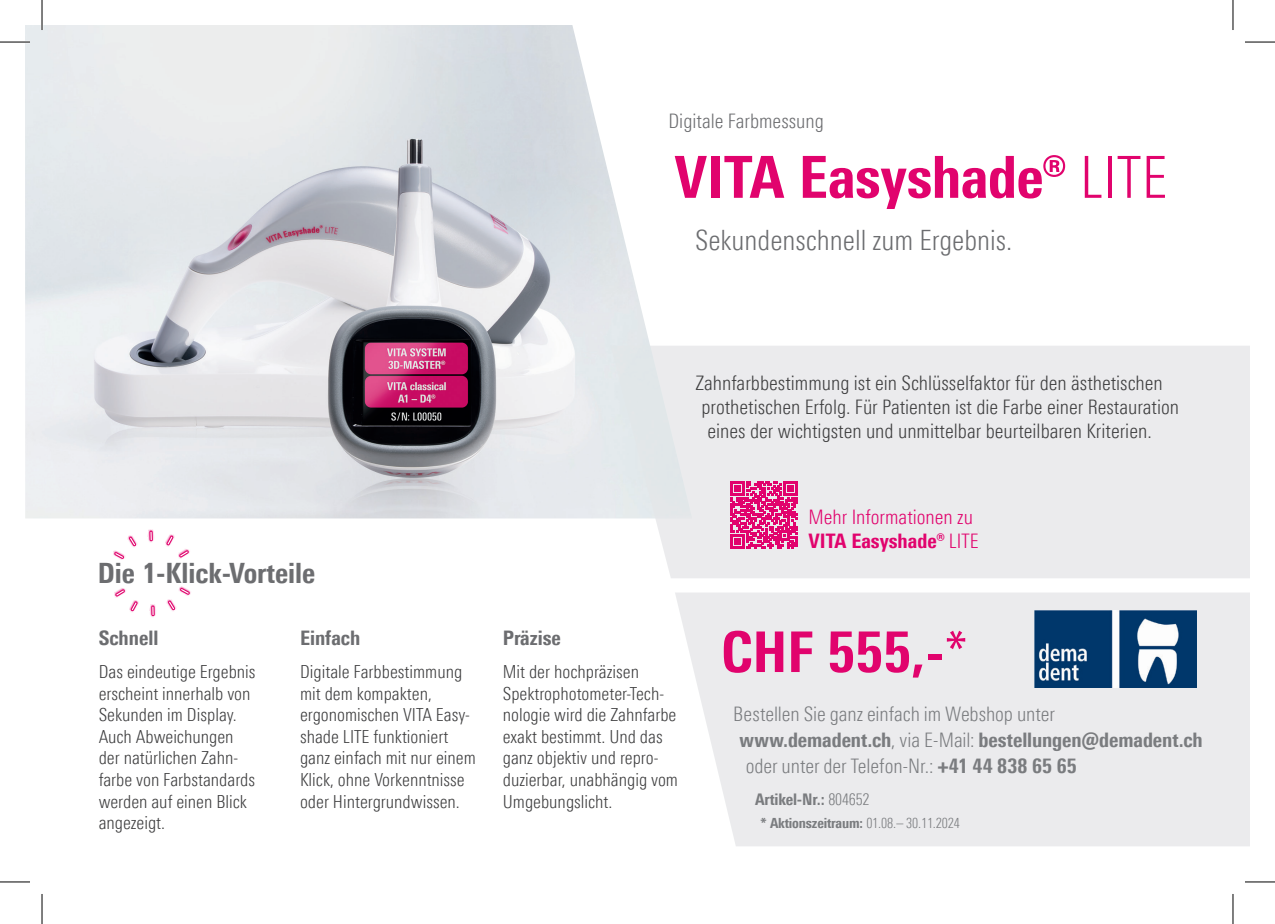
<style>
.page{position:relative;width:1275px;height:924px;background:#fff}
.page>*{position:absolute;margin:0;border:0;box-sizing:border-box;transform-origin:0 0}
.t1{font:800 condensed 57.8px "Univers Next Pro";letter-spacing:-.01em;color:#e1036d}
.t2{font:800 condensed 56px "Univers Next Pro";color:#e1036d}
.t3{font:300 condensed 28px "Univers Next Pro";color:#6c6d70}
.t4{font:800 condensed 28px "Univers Next Pro";color:#6c6d70}
.t5{font:300 condensed 20px "Univers Next Pro";color:#3e3e3f}
.t6{font:300 condensed 20px "Univers Next Pro";letter-spacing:-.005em;color:#7a7c7f}
.t7{font:800 condensed 20px "Univers Next Pro";letter-spacing:-.005em;color:#7a7c7f}
.t8{font:300 condensed 20px/24px "Univers Next Pro";color:#e1036d}
.t9{font:800 condensed 20px "Univers Next Pro";color:#6c6d70}
.t10{font:300 condensed 20px "Univers Next Pro";color:#6c6d70}
.t11{font:300 condensed 18px/21.6px "Univers Next Pro";color:#3e3e3f}
.t12{font:800 condensed 16px "Univers Next Pro";letter-spacing:-.01em;color:#7a7c7f}
.t13{font:800 condensed 14px "Univers Next Pro";letter-spacing:-.01em;color:#7a7c7f}
.s1{font-weight:300}
.s2{font-weight:800}
.s3{font-weight:400}
</style>
<div class="page">
<img style="left:25px;top:25px;width:625px;height:493px">
<div style="left:675px;top:593px;width:575px;height:253px;background:#ebebed"></div>
<svg style="left:610px;top:345px;width:640px;height:233px;background:#eaebed"></svg>
<img style="left:149px;top:604px;width:7px;height:13px">
<svg style="left:147px;top:529px;width:7px;height:13px"></svg>
<svg style="left:151px;top:605px;width:4px;height:11px"></svg>
<svg style="left:114px;top:535px;width:24px;height:23px"></svg>
<svg style="left:166px;top:587px;width:24px;height:24px"></svg>
<svg style="left:114px;top:588px;width:24px;height:23px"></svg>
<svg style="left:166px;top:535px;width:24px;height:24px"></svg>
<svg style="left:730px;top:481px;width:67px;height:67px;background:#e33e8e"></svg>
<img style="left:1034px;top:610px;width:162px;height:77px">
<hr style="left:0;top:41px;width:30px;height:2px;background:#fff">
<hr style="left:41px;top:0;width:2px;height:30px;background:#fff">
<hr style="left:0;top:42px;width:30px;height:1px;background:#000">
<hr style="left:1245px;top:42px;width:30px;height:1px;background:#000">
<hr style="left:0;top:881px;width:30px;height:1px;background:#000">
<hr style="left:1245px;top:881px;width:30px;height:1px;background:#000">
<hr style="left:42px;top:0;width:1px;height:30px;background:#000">
<hr style="left:42px;top:893px;width:1px;height:30px;background:#000">
<hr style="left:1232px;top:0;width:1px;height:30px;background:#000">
<hr style="left:1232px;top:893px;width:1px;height:30px;background:#000">
<p class="t10" style="left:668px;top:110px;width:157px">Digitale Farbmessung</p>
<h1 class="t1" style="left:674px;top:142px;width:494px">VITA Easyshade® <span class="s1">LITE</span></h1>
<h3 class="t3" style="left:695px;top:224px;width:319px">Sekundenschnell zum Ergebnis.</h3>
<h3 class="t4" style="left:98px;top:556px;width:219px">Die 1-Klick-Vorteile</h3>
<p class="t9" style="left:99px;top:625px;width:61px">Schnell</p>
<p class="t11" style="left:99px;top:660px;width:158px">Das eindeutige Ergebnis erscheint innerhalb von<br>Sekunden im Display.<br>Auch Abweichungen der natürlichen Zahn&shy;farbe von Farbstandards werden auf einen Blick angezeigt.</p>
<p class="t9" style="left:300px;top:625px;width:62px">Einfach</p>
<p class="t11" style="left:300px;top:660px;width:177px">Digitale Farbbestimmung mit dem kompakten, ergonomischen VITA Easy&shy;shade LITE funktioniert ganz einfach mit nur einem<br>Klick, ohne Vorkenntnisse oder Hintergrundwissen.</p>
<p class="t5" style="left:695px;top:371px;width:469px">Zahnfarbbestimmung ist ein Schlüsselfaktor für den ästhetischen</p>
<p class="t5" style="left:701px;top:395px;width:479px">prothetischen Erfolg. Für Patienten ist die Farbe einer Restauration</p>
<p class="t5" style="left:707px;top:419px;width:446px">eines der wichtigsten und unmittelbar beurteilbaren Kriterien.</p>
<p class="t8" style="left:808px;top:504px;width:171px">Mehr Informationen zu<br><span class="s2">VITA Easyshade®</span> LITE</p>
<p class="t9" style="left:503px;top:625px;width:60px">Präzise</p>
<p class="t11" style="left:503px;top:660px;width:177px">Mit der hochpräzisen<br>Spektrophotometer-Tech&shy;nologie wird die Zahnfarbe exakt bestimmt. Und das ganz objektiv und repro&shy;duzierbar, unabhängig vom<br>Umgebungslicht.</p>
<h2 class="t2" style="left:721px;top:618px;width:248px">CHF 555,-<span class="s3">*</span></h2>
<p class="t6" style="left:733px;top:702px;width:323px">Bestellen Sie ganz einfach im Webshop unter</p>
<p class="t7" style="left:739px;top:727px;width:465px">www.demadent.ch<span class="s1">, via E-Mail:</span> bestellungen@demadent.ch</p>
<p class="t6" style="left:745px;top:754px;width:332px">oder unter der Telefon-Nr.: <span class="s2">+41 44 838 65 65</span></p>
<p class="t12" style="left:755px;top:789px;width:116px">Artikel-Nr.: <span class="s1">804652</span></p>
<p class="t13" style="left:760px;top:814px;width:201px">* Aktionszeitraum: <span class="s1">01.08. – 30.11.2024</span></p>
</div>
